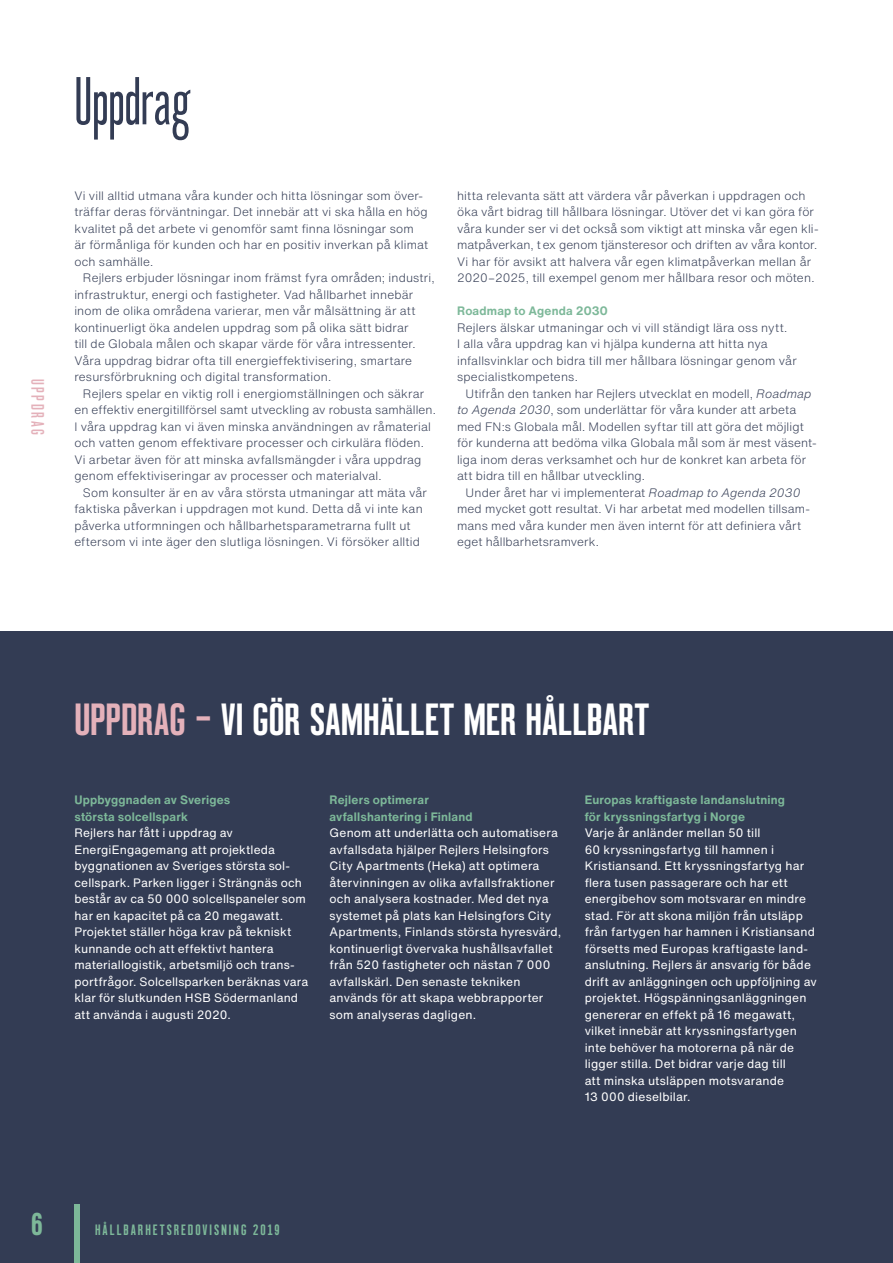
<style>
.page{position:relative;width:893px;height:1263px;background:#fff}
.page>*{position:absolute;margin:0;border:0;box-sizing:border-box;transform-origin:0 0}
.t1{font:100 67.5px "Montefiore";letter-spacing:-.005em;color:#333c54}
.t2{font:600 45px "Montefiore";letter-spacing:-.005em;color:#fff}
.t3{font:700 31.5px "Montefiore";color:#7db899}
.t4{font:18px "Montefiore";letter-spacing:.14em;color:#e4b1ba}
.t5{font:600 15px "Montefiore";letter-spacing:.13em;color:#7db899}
.t6{font:300 12px/16.5px "Helvetica Now Text";letter-spacing:.01em;color:#333c54}
.t7{font:12px/16.5px "Helvetica Now Text";letter-spacing:.015em;color:#fff}
.t8{font:700 12px/16.5px "Helvetica Now Text";letter-spacing:.015em;color:#7db899}
.s1{font-style:italic}
.s2{color:#e4b1ba}
</style>
<div class="page">
<div style="left:0;top:631px;width:893px;height:632px;background:#333c54"></div>
<div style="left:74px;top:1204px;width:6px;height:59px;background:#7db899"></div>
<h3 class="t4" style="left:48px;top:379px;width:58px;rotate:90deg">UPPDRAG</h3>
<h1 class="t1" style="left:74px;top:66px;width:119px">Uppdrag</h1>
<p class="t6" style="left:74px;top:187px;width:355px">Vi vill alltid utmana våra kunder och hitta lösningar som över&shy;träffar deras förväntningar. Det innebär att vi ska hålla en hög kvalitet på det arbete vi genomför samt finna lösningar som är förmånliga för kunden och har en positiv inverkan på klimat och samhälle.</p>
<p class="t6" style="left:74px;top:269px;width:362px;text-indent:9px">Rejlers erbjuder lösningar inom främst fyra områden; industri, infrastruktur, energi och fastigheter. Vad hållbarhet innebär inom de olika områdena varierar, men vår målsättning är att kontinuerligt öka andelen uppdrag som på olika sätt bidrar<br>till de Globala målen och skapar värde för våra intressenter.<br>Våra uppdrag bidrar ofta till energieffektivisering, smartare resursförbrukning och digital transformation.</p>
<p class="t6" style="left:74px;top:385px;width:363px;text-indent:9px">Rejlers spelar en viktig roll i energiomställningen och säkrar en effektiv energitillförsel samt utveckling av robusta samhällen.<br>I våra uppdrag kan vi även minska användningen av råmaterial och vatten genom effektivare processer och cirkulära flöden.<br>Vi arbetar även för att minska avfallsmängder i våra uppdrag genom effektiviseringar av processer och materialval.</p>
<p class="t6" style="left:74px;top:484px;width:354px;text-indent:9px">Som konsulter är en av våra största utmaningar att mäta vår faktiska påverkan i uppdragen mot kund. Detta då vi inte kan påverka utformningen och hållbarhetsparametrarna fullt ut eftersom vi inte äger den slutliga lösningen. Vi försöker alltid</p>
<p class="t6" style="left:457px;top:187px;width:363px">hitta relevanta sätt att värdera vår påverkan i uppdragen och öka vårt bidrag till hållbara lösningar. Utöver det vi kan göra för våra kunder ser vi det också som viktigt att minska vår egen kli&shy;matpåverkan, tex genom tjänsteresor och driften av våra kontor.<br>Vi har för avsikt att halvera vår egen klimatpåverkan mellan år 2020–2025, till exempel genom mer hållbara resor och möten.</p>
<p class="t8" style="left:457px;top:303px;width:152px">Roadmap to Agenda 2030</p>
<p class="t6" style="left:457px;top:319px;width:341px">Rejlers älskar utmaningar och vi vill ständigt lära oss nytt.<br>I alla våra uppdrag kan vi hjälpa kunderna att hitta nya infallsvinklar och bidra till mer hållbara lösningar genom vår specialistkompetens.</p>
<p class="t6" style="left:457px;top:385px;width:361px;text-indent:9px">Utifrån den tanken har Rejlers utvecklat en modell, <span class="s1">Roadmap to Agenda 2030</span>, som underlättar för våra kunder att arbeta med FN:s Globala mål. Modellen syftar till att göra det möjligt för kunderna att bedöma vilka Globala mål som är mest väsent&shy;liga inom deras verksamhet och hur de konkret kan arbeta för att bidra till en hållbar utveckling.</p>
<p class="t6" style="left:457px;top:484px;width:354px;text-indent:8px">Under året har vi implementerat <span class="s1">Roadmap to Agenda 2030 </span>med mycket gott resultat. Vi har arbetat med modellen tillsam&shy;mans med våra kunder men även internt för att definiera vårt eget hållbarhetsramverk.</p>
<h2 class="t2" style="left:74px;top:695px;width:576px"><span class="s2">UPPDRAG –</span> VI GÖR SAMHÄLLET MER HÅLLBART</h2>
<p class="t8" style="left:74px;top:792px;width:157px">Uppbyggnaden av Sveriges största solcellspark</p>
<p class="t7" style="left:74px;top:825px;width:235px">Rejlers har fått i uppdrag av EnergiEngagemang att projektleda byggnationen av Sveriges största sol&shy;cellspark. Parken ligger i Strängnäs och består av ca 50 000 solcellspaneler som har en kapacitet på ca 20 megawatt.<br>Projektet ställer höga krav på tekniskt kunnande och att effektivt hantera materiallogistik, arbetsmiljö och trans&shy;portfrågor. Solcellsparken beräknas vara klar för slutkunden HSB Södermanland att använda i augusti 2020.</p>
<p class="t8" style="left:330px;top:792px;width:145px">Rejlers optimerar avfallshantering i Finland</p>
<p class="t7" style="left:330px;top:825px;width:233px">Genom att underlätta och automatisera avfallsdata hjälper Rejlers Helsingfors City Apartments (Heka) att optimera återvinningen av olika avfallsfraktioner och analysera kostnader. Med det nya systemet på plats kan Helsingfors City Apartments, Finlands största hyresvärd, kontinuerligt övervaka hushållsavfallet från 520 fastigheter och nästan 7 000 avfallskärl. Den senaste tekniken används för att skapa webbrapporter som analyseras dagligen.</p>
<p class="t8" style="left:585px;top:792px;width:202px">Europas kraftigaste landanslutning för kryssningsfartyg i Norge</p>
<p class="t7" style="left:585px;top:825px;width:234px">Varje år anländer mellan 50 till<br>60 kryssningsfartyg till hamnen i Kristiansand. Ett kryssningsfartyg har flera tusen passagerare och har ett energibehov som motsvarar en mindre stad. För att skona miljön från utsläpp från fartygen har hamnen i Kristiansand försetts med Europas kraftigaste land&shy;anslutning. Rejlers är ansvarig för både drift av anläggningen och uppföljning av projektet. Högspänningsanläggningen genererar en effekt på 16 megawatt, vilket innebär att kryssningsfartygen inte behöver ha motorerna på när de ligger stilla. Det bidrar varje dag till<br>att minska utsläppen motsvarande<br>13 000 dieselbilar.</p>
<h3 class="t3" style="left:31px;top:1206px;width:13px">6</h3>
<p class="t5" style="left:95px;top:1221px;width:186px">HÅLLBARHETSREDOVISNING 2019</p>
</div>
